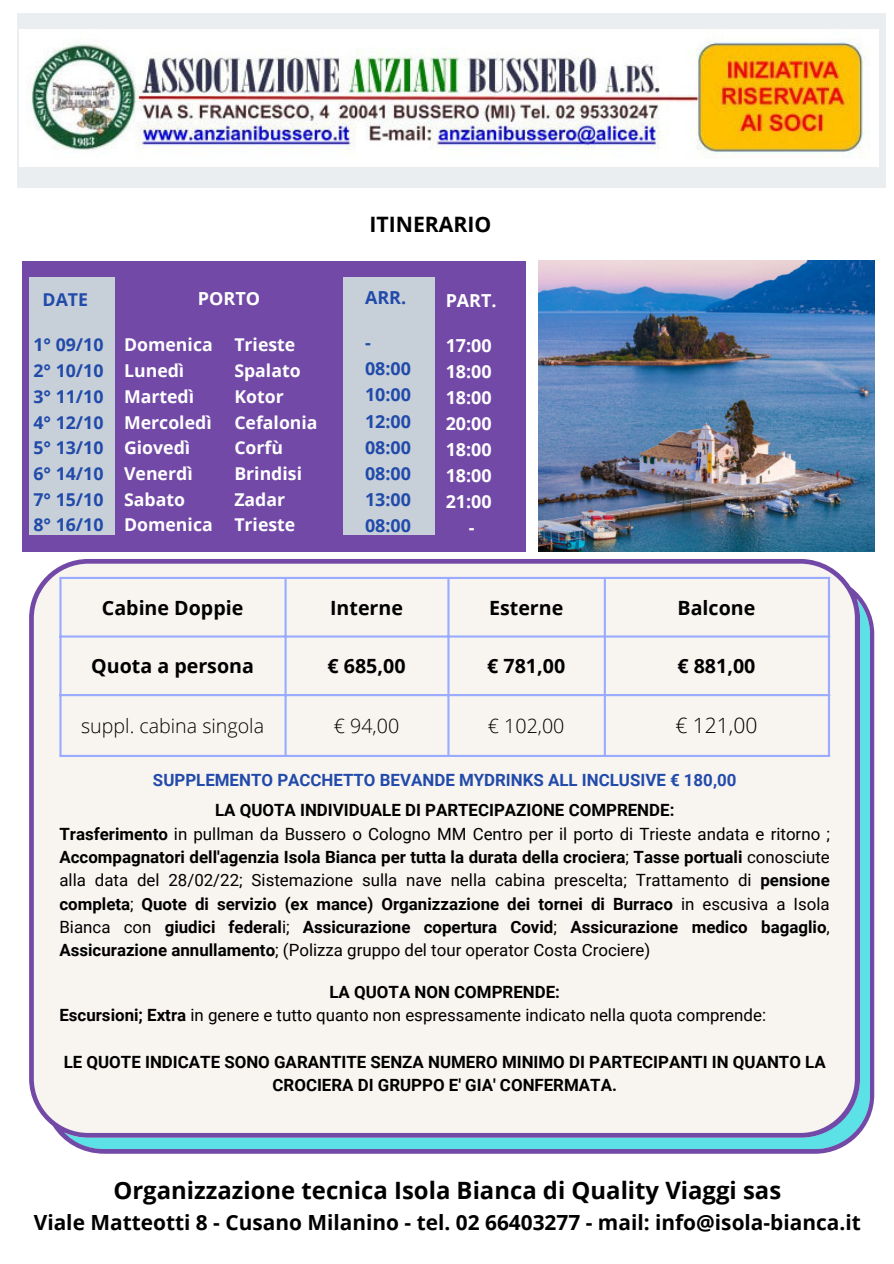
<style>
.page{position:relative;width:894px;height:1264px;background:#fff}
.page>*{position:absolute;margin:0;border:0;box-sizing:border-box;transform-origin:0 0}
.t1{font:700 23.85px "Open Sans";color:#000}
.t2{font:700 21.15px "Open Sans";color:#000}
.t3{font:300 21px "Open Sans";color:#000}
.t4{font:700 20.85px "Open Sans";color:#000}
.t5{font:700 19.65px "Open Sans";color:#000}
.t6{font:300 19.65px "Open Sans";color:#000}
.t7{font:700 18px "Open Sans";color:#fff}
.t8{font:700 17.85px/26px "Open Sans";color:#fff;text-align:center}
.t9{font:700 17.85px/26px "Open Sans";color:#214aaa}
.t10{font:700 17.7px/25.7px "Open Sans";color:#fff}
.t11{font:700 17.7px/25.7px "Open Sans";color:#214aaa;text-align:justify}
.t12{font:700 16.8px/23.4px "Roboto";color:#000}
.t13{font:16.8px/23.4px "Roboto";color:#000}
.t14{font:700 16.8px "Roboto";color:#214aaa}
.s1{font-weight:400}
.s2{font-weight:700}
</style>
<div class="page">
<div style="left:17px;top:13px;width:868px;height:174px;background:#ebeef1"></div>
<svg style="left:29px;top:559px;width:845px;height:594px;fill:#f8f4f0"></svg>
<div style="left:23px;top:261px;width:503px;height:290px;background:#7249a6"></div>
<div style="left:29px;top:277px;width:86px;height:258px;background:#c7d0d8"></div>
<div style="left:343px;top:277px;width:91px;height:258px;background:#c7d0d8"></div>
<hr style="left:59px;top:579px;width:3px;height:176px;background:#99acff">
<hr style="left:284px;top:579px;width:2px;height:176px;background:#99acff">
<hr style="left:447px;top:579px;width:2px;height:176px;background:#99acff">
<hr style="left:603px;top:579px;width:2px;height:176px;background:#99acff">
<hr style="left:827px;top:579px;width:2px;height:176px;background:#99acff">
<hr style="left:59px;top:577px;width:770px;height:2px;background:#99acff">
<hr style="left:59px;top:635px;width:770px;height:2px;background:#99acff">
<hr style="left:59px;top:694px;width:770px;height:2px;background:#99acff">
<hr style="left:59px;top:755px;width:770px;height:2px;background:#99acff">
<img style="left:538px;top:261px;width:336px;height:290px">
<img style="left:20px;top:30px;width:858px;height:136px">
<p class="t11" style="left:43px;top:287px;width:47px">DATE</p>
<p class="t11" style="left:33px;top:332px;width:71px">1° 09/10<br>2° 10/10<br>3° 11/10<br>4° 12/10<br>5° 13/10<br>6° 14/10<br>7° 15/10<br>8° 16/10</p>
<p class="t7" style="left:198px;top:285px;width:64px">PORTO</p>
<p class="t10" style="left:124px;top:332px;width:90px">Domenica<br>Lunedì<br>Martedì<br>Mercoledì<br>Giovedì<br>Venerdì<br>Sabato<br>Domenica</p>
<p class="t10" style="left:234px;top:332px;width:85px">Trieste<br>Spalato<br>Kotor<br>Cefalonia<br>Corfù<br>Brindisi<br>Zadar<br>Trieste</p>
<p class="t2" style="left:369px;top:209px;width:123px">ITINERARIO</p>
<p class="t9" style="left:365px;top:284px;width:43px">ARR.</p>
<p class="t9" style="left:365px;top:329px;width:47px">-<br>08:00<br>10:00<br>12:00<br>08:00<br>08:00<br>13:00<br>08:00</p>
<p class="t8" style="left:445px;top:287px;width:52px">PART.</p>
<p class="t8" style="left:445px;top:332px;width:47px">17:00<br>18:00<br>18:00<br>20:00<br>18:00<br>18:00<br>21:00 -</p>
<p class="t5" style="left:102px;top:594px;width:143px">Cabine Doppie</p>
<p class="t5" style="left:330px;top:594px;width:74px">Interne</p>
<p class="t5" style="left:489px;top:594px;width:76px">Esterne</p>
<p class="t5" style="left:677px;top:594px;width:79px">Balcone</p>
<p class="t5" style="left:91px;top:652px;width:164px">Quota a persona</p>
<p class="t5" style="left:327px;top:652px;width:79px">€ 685,00</p>
<p class="t5" style="left:487px;top:652px;width:79px">€ 781,00</p>
<p class="t5" style="left:677px;top:652px;width:79px">€ 881,00</p>
<p class="t6" style="left:81px;top:712px;width:184px">suppl. cabina singola</p>
<p class="t6" style="left:334px;top:712px;width:67px">€ 94,00</p>
<p class="t6" style="left:488px;top:712px;width:78px">€ 102,00</p>
<p class="t3" style="left:675px;top:711px;width:84px">€ 121,00</p>
<p class="t14" style="left:153px;top:768px;width:585px">SUPPLEMENTO PACCHETTO BEVANDE MYDRINKS ALL INCLUSIVE € 180,00</p>
<p class="t12" style="left:59px;top:798px;width:771px;text-indent:155px">LA QUOTA INDIVIDUALE DI PARTECIPAZIONE COMPRENDE:<br>Trasferimento <span class="s1">in pullman da Bussero o Cologno MM Centro per il porto di Trieste andata e ritorno ; </span>Accompagnatori dell'agenzia Isola Bianca per tutta la durata della crociera<span class="s1">;</span> Tasse portuali <span class="s1">conosciute alla data del 28/02/22; Sistemazione sulla nave nella cabina prescelta; Trattamento di</span> pensione completa<span class="s1">;</span> Quote di servizio (ex mance) Organizzazione dei tornei di Burraco <span class="s1">in escusiva a Isola Bianca con</span> giudici federal<span class="s1">i;</span> Assicurazione copertura Covid<span class="s1">;</span> Assicurazione medico bagaglio<span class="s1">, </span>Assicurazione annullamento<span class="s1">; (Polizza gruppo del tour operator Costa Crociere)</span></p>
<p class="t13" style="left:59px;top:979px;width:708px;text-indent:270px"><span class="s2">LA QUOTA NON COMPRENDE:<br>Escursioni; Extra</span> in genere e tutto quanto non espressamente indicato nella quota comprende:</p>
<p class="t12" style="left:64px;top:1049px;width:763px;text-align:center">LE QUOTE INDICATE SONO GARANTITE SENZA NUMERO MINIMO DI PARTECIPANTI IN QUANTO LA<br>CROCIERA DI GRUPPO E' GIA' CONFERMATA.</p>
<h1 class="t1" style="left:113px;top:1173px;width:669px">Organizzazione tecnica Isola Bianca di Quality Viaggi sas</h1>
<p class="t4" style="left:34px;top:1207px;width:828px">Viale Matteotti 8 - Cusano Milanino - tel. 02 66403277 - mail: info@isola-bianca.it</p>
</div>
